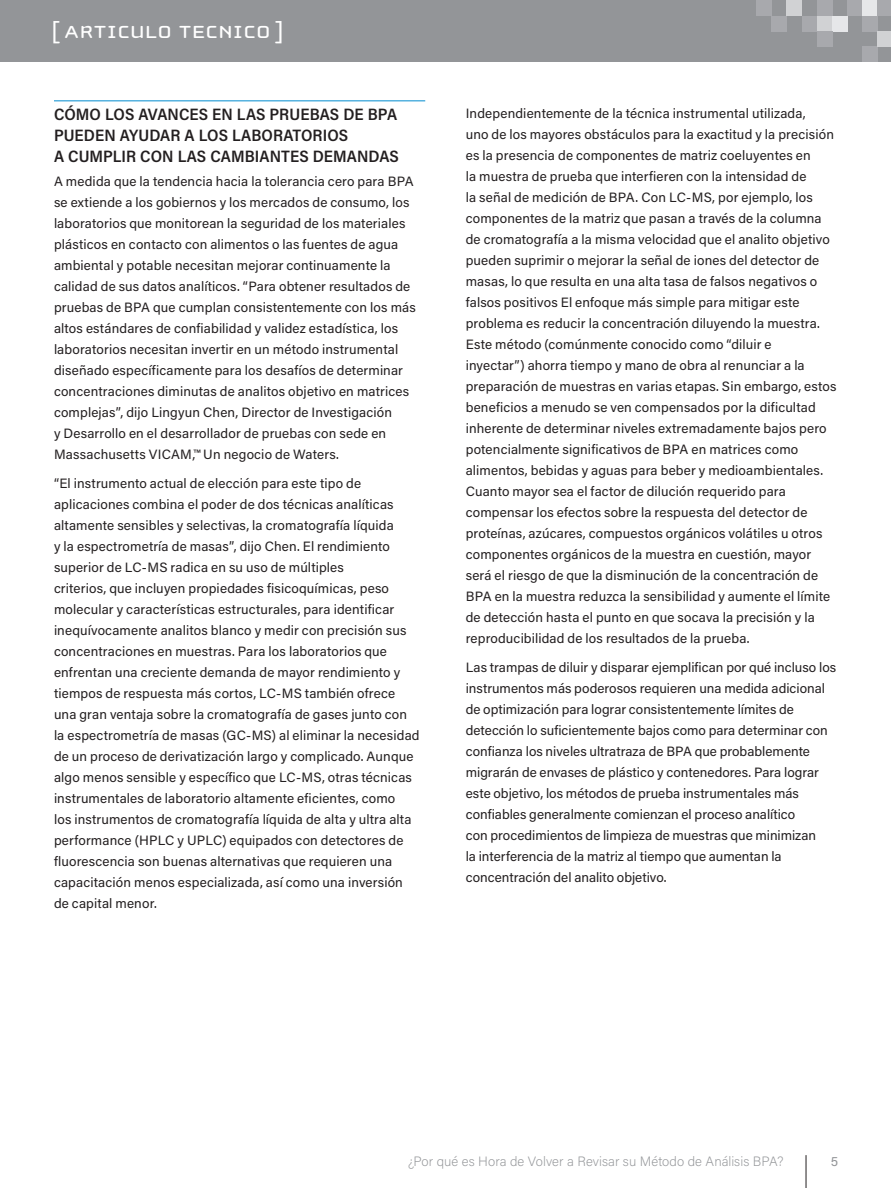
<style>
.page{position:relative;width:891px;height:1188px;background:#fff}
.page>*{position:absolute;margin:0;border:0;box-sizing:border-box;transform-origin:0 0}
.t1{font:25.5px "Cholla Unicase";letter-spacing:.025em;color:#fff;scale:1.1 1}
.t2{font:600 16.5px/21px "Acumin Pro Semi Cond";letter-spacing:.005em;color:#231f20}
.t3{font:13.5px/21px "Acumin Pro";letter-spacing:.01em;color:#231f20}
.t4{font:200 13.5px "Acumin Pro";letter-spacing:.005em;color:#939598}
.t5{font:13.5px "Acumin Pro";color:#939598}
</style>
<div class="page">
<hr style="left:806px;top:1155px;width:1px;height:33px;background:#231f20">
<div style="left:0;top:0;width:891px;height:62px;background:#939598"></div>
<div style="left:756px;top:0;width:15px;height:16px;background:#a8a9ad"></div>
<div style="left:862px;top:47px;width:15px;height:15px;background:#a8a9ad"></div>
<div style="left:771px;top:16px;width:16px;height:15px;background:#a8a9ad"></div>
<div style="left:787px;top:0;width:15px;height:16px;background:#d1d2d4"></div>
<div style="left:802px;top:16px;width:15px;height:15px;background:#a8a9ad"></div>
<div style="left:817px;top:16px;width:15px;height:15px;background:#d1d2d4"></div>
<div style="left:832px;top:16px;width:16px;height:15px;background:#e6e7e9"></div>
<div style="left:817px;top:0;width:15px;height:16px;background:#a8a9ad"></div>
<div style="left:817px;top:31px;width:15px;height:16px;background:#a8a9ad"></div>
<div style="left:862px;top:0;width:15px;height:16px;background:#e6e7e9"></div>
<div style="left:848px;top:0;width:14px;height:16px;background:#a8a9ad"></div>
<div style="left:877px;top:0;width:14px;height:16px;background:#a8a9ad"></div>
<div style="left:862px;top:16px;width:15px;height:15px;background:#a8a9ad"></div>
<div style="left:877px;top:31px;width:14px;height:16px;background:#d1d2d4"></div>
<hr style="left:54px;top:100px;width:371px;height:1px;background:#008bcf">
<h1 class="t1" style="left:51px;top:19px;width:213px">[ ARTICULO TECNICO ]</h1>
<p class="t2" style="left:54px;top:103px;width:346px">CÓMO LOS AVANCES EN LAS PRUEBAS DE BPA<br>PUEDEN AYUDAR A LOS LABORATORIOS<br>A CUMPLIR CON LAS CAMBIANTES DEMANDAS</p>
<p class="t3" style="left:54px;top:170px;width:363px">A medida que la tendencia hacia la tolerancia cero para BPA se extiende a los gobiernos y los mercados de consumo, los laboratorios que monitorean la seguridad de los materiales plásticos en contacto con alimentos o las fuentes de agua ambiental y potable necesitan mejorar continuamente la calidad de sus datos analíticos. “Para obtener resultados de pruebas de BPA que cumplan consistentemente con los más altos estándares de confiabilidad y validez estadística, los laboratorios necesitan invertir en un método instrumental diseñado específicamente para los desafíos de determinar concentraciones diminutas de analitos objetivo en matrices complejas”, dijo Lingyun Chen, Director de Investigación<br>y Desarrollo en el desarrollador de pruebas con sede en Massachusetts VICAM,™ Un negocio de Waters.</p>
<p class="t3" style="left:54px;top:472px;width:367px">“El instrumento actual de elección para este tipo de aplicaciones combina el poder de dos técnicas analíticas altamente sensibles y selectivas, la cromatografía líquida<br>y la espectrometría de masas”, dijo Chen. El rendimiento superior de LC-MS radica en su uso de múltiples<br>criterios, que incluyen propiedades fisicoquímicas, peso molecular y características estructurales, para identificar inequívocamente analitos blanco y medir con precisión sus concentraciones en muestras. Para los laboratorios que enfrentan una creciente demanda de mayor rendimiento y tiempos de respuesta más cortos, LC-MS también ofrece una gran ventaja sobre la cromatografía de gases junto con la espectrometría de masas (GC-MS) al eliminar la necesidad de un proceso de derivatización largo y complicado. Aunque algo menos sensible y específico que LC-MS, otras técnicas instrumentales de laboratorio altamente eficientes, como<br>los instrumentos de cromatografía líquida de alta y ultra alta performance (HPLC y UPLC) equipados con detectores de fluorescencia son buenas alternativas que requieren una capacitación menos especializada, así como una inversión de capital menor.</p>
<p class="t3" style="left:466px;top:102px;width:372px">Independientemente de la técnica instrumental utilizada,<br>uno de los mayores obstáculos para la exactitud y la precisión es la presencia de componentes de matriz coeluyentes en<br>la muestra de prueba que interfieren con la intensidad de<br>la señal de medición de BPA. Con LC-MS, por ejemplo, los componentes de la matriz que pasan a través de la columna de cromatografía a la misma velocidad que el analito objetivo pueden suprimir o mejorar la señal de iones del detector de masas, lo que resulta en una alta tasa de falsos negativos o falsos positivos El enfoque más simple para mitigar este problema es reducir la concentración diluyendo la muestra.<br>Este método (comúnmente conocido como “diluir e<br>inyectar”) ahorra tiempo y mano de obra al renunciar a la preparación de muestras en varias etapas. Sin embargo, estos beneficios a menudo se ven compensados por la dificultad inherente de determinar niveles extremadamente bajos pero potencialmente significativos de BPA en matrices como alimentos, bebidas y aguas para beber y medioambientales.<br>Cuanto mayor sea el factor de dilución requerido para compensar los efectos sobre la respuesta del detector de proteínas, azúcares, compuestos orgánicos volátiles u otros componentes orgánicos de la muestra en cuestión, mayor será el riesgo de que la disminución de la concentración de BPA en la muestra reduzca la sensibilidad y aumente el límite de detección hasta el punto en que socava la precisión y la reproducibilidad de los resultados de la prueba.</p>
<p class="t3" style="left:466px;top:656px;width:372px">Las trampas de diluir y disparar ejemplifican por qué incluso los instrumentos más poderosos requieren una medida adicional de optimización para lograr consistentemente límites de detección lo suficientemente bajos como para determinar con confianza los niveles ultratraza de BPA que probablemente migrarán de envases de plástico y contenedores. Para lograr este objetivo, los métodos de prueba instrumentales más confiables generalmente comienzan el proceso analítico<br>con procedimientos de limpieza de muestras que minimizan<br>la interferencia de la matriz al tiempo que aumentan la concentración del analito objetivo.</p>
<p class="t4" style="left:408px;top:1152px;width:377px">¿Por qué es Hora de Volver a Revisar su Método de Análisis BPA?</p>
<p class="t5" style="left:831px;top:1151px;width:9px">5</p>
</div>
